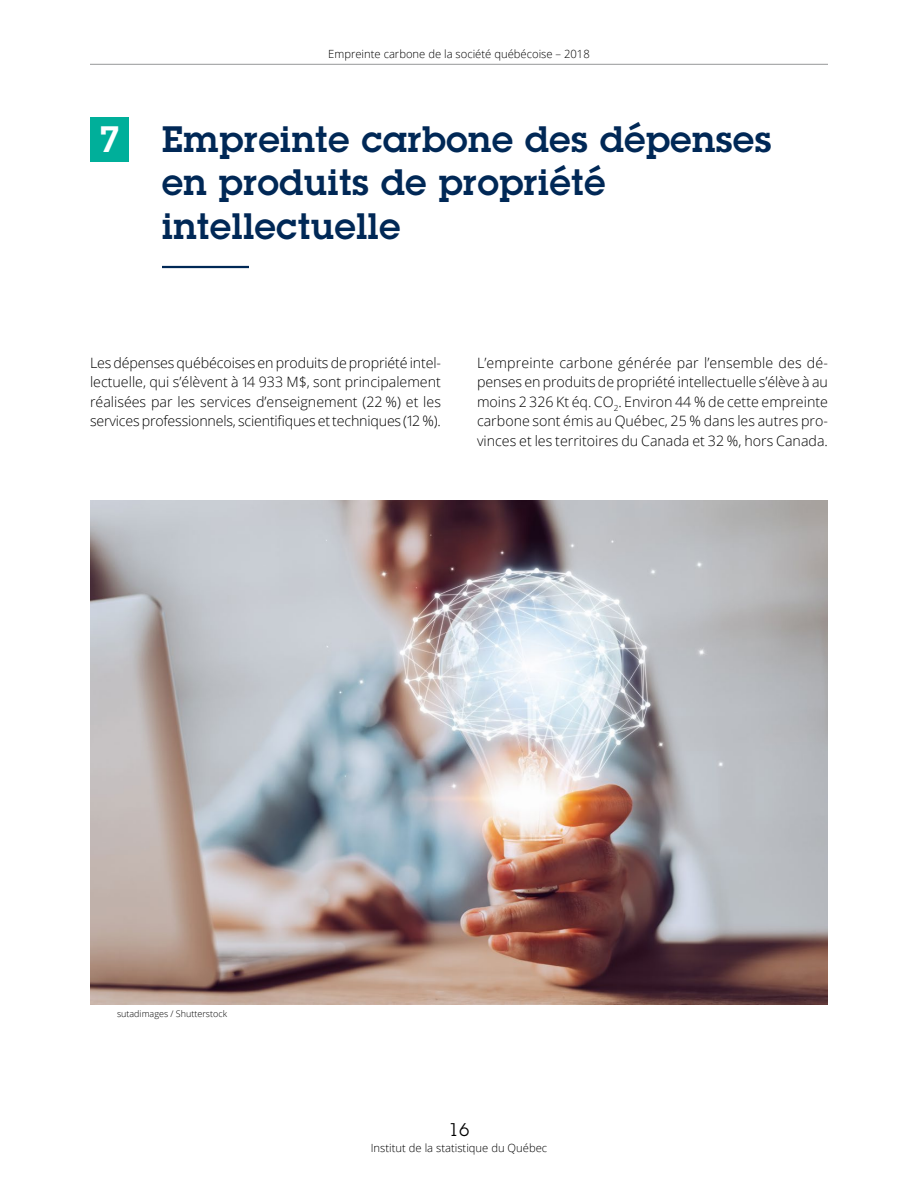
<style>
.page{position:relative;width:918px;height:1188px;background:#fff}
.page>*{position:absolute;margin:0;border:0;box-sizing:border-box;transform-origin:0 0}
.t1{font:600 36px/43.5px "Lubalin Graph Std";letter-spacing:.02em;color:#002856}
.t2{font:600 36px "Lubalin Graph Std";color:#fff}
.t3{font:18px "Lubalin Graph Std";color:#000}
.t4{font:300 14.25px/19.5px "Open Sans";letter-spacing:-.005em;color:#000;text-align:justify}
.t5{font:300 11.25px "Open Sans";color:#000}
.t6{font:300 9px "Open Sans";color:#000}
</style>
<div class="page">
<hr style="left:90px;top:64px;width:738px;height:1px;background:#969798">
<hr style="left:162px;top:266px;width:87px;height:2px;background:#002856">
<div style="left:90px;top:117px;width:38px;height:45px;background:#00af9a"></div>
<img style="left:90px;top:500px;width:738px;height:504px">
<p class="t5" style="left:328px;top:46px;width:263px">Empreinte carbone de la société québécoise – 2018</p>
<h1 class="t2" style="left:90px;top:115px;width:22px">7</h1>
<h1 class="t1" style="left:162px;top:117px;width:611px">Empreinte carbone des dépenses en produits de propriété intellectuelle</h1>
<h1 class="t2" style="left:99px;top:115px;width:22px">7</h1>
<p class="t4" style="left:90px;top:352px;width:353px">Les dépenses québécoises en produits de propriété intel&shy;lectuelle, qui s’élèvent à 14 933 M$, sont principalement réalisées par les services d’enseignement (22 %) et les services professionnels, scientifiques et techniques (12 %).</p>
<p class="t4" style="left:477px;top:352px;width:353px">L’empreinte carbone générée par l’ensemble des dé&shy;penses en produits de propriété intellectuelle s’élève à au moins 2 326 Kt éq. CO<sub>2</sub>. Environ 44 % de cette empreinte carbone sont émis au Québec, 25 % dans les autres pro&shy;vinces et les territoires du Canada et 32 %, hors Canada.</p>
<p class="t6" style="left:117px;top:1008px;width:112px">sutadimages / Shutterstock</p>
<p class="t3" style="left:449px;top:1118px;width:22px">16</p>
<p class="t5" style="left:371px;top:1140px;width:178px">Institut de la statistique du Québec</p>
</div>
